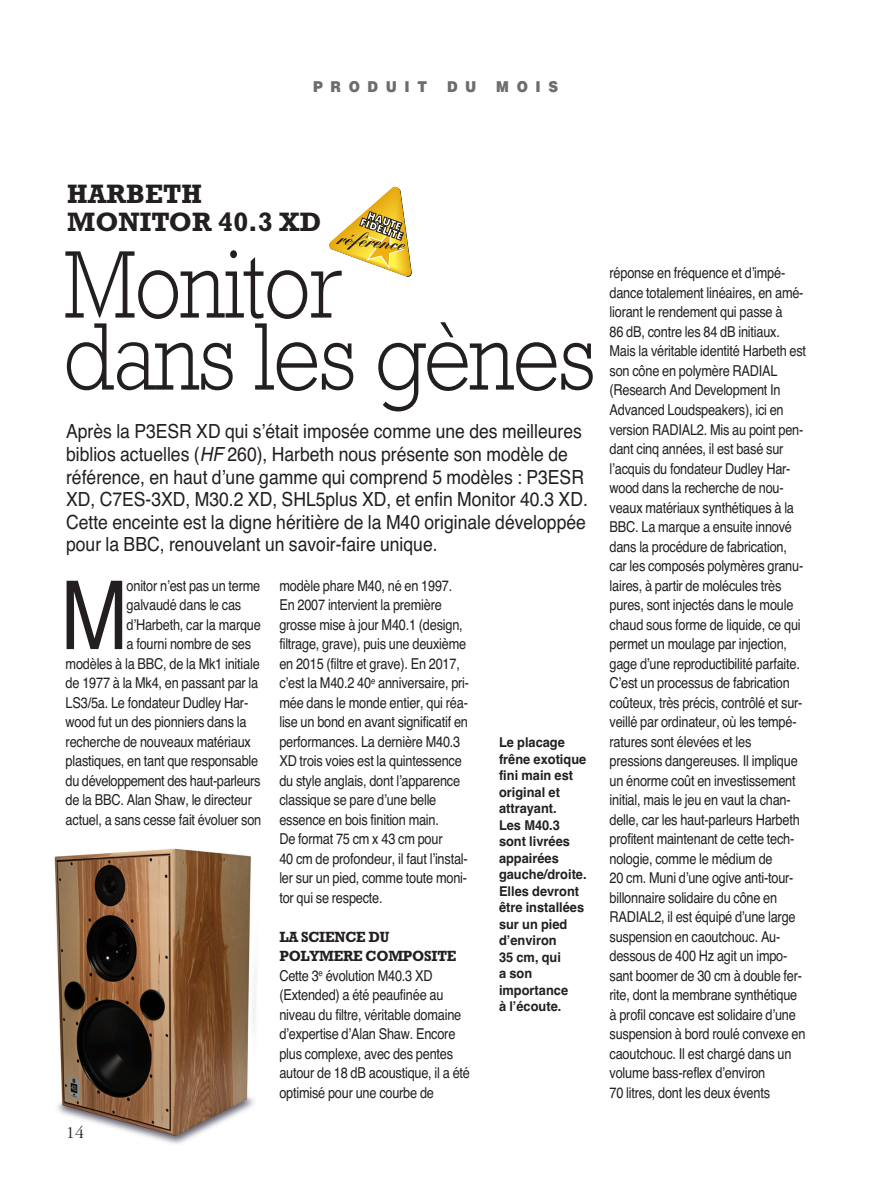
<style>
.page{position:relative;width:893px;height:1191px;background:#fff}
.page>*{position:absolute;margin:0;border:0;box-sizing:border-box;transform-origin:0 0}
.t1{font:300 97.5px/72px "Rockwell";letter-spacing:-.015em;color:#231f20;scale:.87 1}
.t2{font:95.25px "Helvetica";color:#231f20;scale:.85 1}
.t3{font:700 27px/28.5px "Rockwell";color:#231f20}
.t4{font:19.5px/22.5px "Helvetica";color:#231f20;scale:.9 1}
.t5{font:18px "Garamond Three";color:#231f20}
.t6{font:15px/19.5px "Helvetica";letter-spacing:-.015em;color:#231f20;scale:.85 1}
.t7{font:700 15px/19.5px "Rockwell";letter-spacing:-.015em;color:#231f20;scale:.95 1}
.t8{font:900 15px "Helvetica";letter-spacing:.565em;color:#6c6d70;scale:.9 1}
.t9{font:700 13.5px/16.5px "Helvetica";color:#231f20;scale:.95 1}
.s1{font-style:italic}
</style>
<div class="page">
<img style="left:54px;top:848px;width:202px;height:296px">
<svg style="left:329px;top:186px;width:83px;height:91px"></svg>
<p class="t8" style="left:313px;top:78px;width:128px">PRODUIT</p>
<p class="t8" style="left:447px;top:78px;width:34px">D U</p>
<p class="t8" style="left:496px;top:78px;width:70px">MOIS</p>
<h3 class="t3" style="left:67px;top:182px;width:255px">HARBETH<br>MONITOR 40.3 XD</h3>
<h1 class="t1" style="left:64px;top:259px;width:613px">Monitor<br>dans les gènes</h1>
<p class="t4" style="left:66px;top:420px;width:581px">Après la P3ESR XD qui s’était imposée comme une des meilleures biblios actuelles (<span class="s1">HF</span> 260), Harbeth nous présente son modèle de référence, en haut d’une gamme qui comprend 5 modèles : P3ESR XD, C7ES-3XD, M30.2 XD, SHL5plus XD, et enfin Monitor 40.3 XD.<br>Cette enceinte est la digne héritière de la M40 originale développée pour la BBC, renouvelant un savoir-faire unique.</p>
<h2 class="t2" style="left:61px;top:560px;width:81px">M</h2>
<p class="t6" style="left:127px;top:575px;width:159px">onitor n’est pas un terme</p>
<p class="t6" style="left:279px;top:575px;width:225px">modèle phare M40, né en 1997.<br>En 2007 intervient la première grosse mise à jour M40.1 (design, filtrage, grave), puis une deuxième en 2015 (filtre et grave). En 2017, c’est la M40.2 40<sup>e</sup> anniversaire, pri&shy;mée dans le monde entier, qui réa&shy;lise un bond en avant significatif en performances. La dernière M40.3<br>XD trois voies est la quintessence du style anglais, dont l’apparence classique se pare d’une belle essence en bois finition main.<br>De format 75 cm x 43 cm pour<br>40 cm de profondeur, il faut l’instal&shy;ler sur un pied, comme toute moni&shy;tor qui se respecte.</p>
<p class="t7" style="left:279px;top:928px;width:188px">LA SCIENCE DU<br>POLYMERE COMPOSITE</p>
<p class="t6" style="left:279px;top:965px;width:226px">Cette 3<sup>e</sup> évolution M40.3 XD (Extended) a été peaufinée au niveau du filtre, véritable domaine d’expertise d’Alan Shaw. Encore plus complexe, avec des pentes autour de 18 dB acoustique, il a été optimisé pour une courbe de</p>
<p class="t6" style="left:127px;top:595px;width:136px">galvaudé dans le cas</p>
<p class="t6" style="left:127px;top:614px;width:160px">d’Harbeth, car la marque</p>
<p class="t6" style="left:127px;top:634px;width:148px">a fourni nombre de ses</p>
<p class="t6" style="left:66px;top:653px;width:230px">modèles à la BBC, de la Mk1 initiale</p>
<p class="t6" style="left:66px;top:673px;width:228px">de 1977 à la Mk4, en passant par la</p>
<p class="t6" style="left:66px;top:692px;width:216px">LS3/5a. Le fondateur Dudley Har-</p>
<p class="t6" style="left:66px;top:712px;width:214px">wood fut un des pionniers dans la</p>
<p class="t6" style="left:66px;top:731px;width:219px">recherche de nouveaux matériaux</p>
<p class="t6" style="left:66px;top:751px;width:228px">plastiques, en tant que responsable</p>
<p class="t6" style="left:66px;top:770px;width:231px">du développement des haut-parleurs</p>
<p class="t6" style="left:66px;top:790px;width:221px">de la BBC. Alan Shaw, le directeur</p>
<p class="t6" style="left:66px;top:809px;width:232px">actuel, a sans cesse fait évoluer son</p>
<p class="t9" style="left:499px;top:734px;width:94px">Le placage frêne exotique fini main est original et attrayant.<br>Les M40.3 sont livrées appairées gauche/droite.<br>Elles devront être installées sur un pied d’environ<br>35 cm, qui<br>a son importance<br>à l’écoute.</p>
<p class="t5" style="left:66px;top:1126px;width:19px">14</p>
<p class="t6" style="left:610px;top:263px;width:233px">réponse en fréquence et d’impé&shy;dance totalement linéaires, en amé&shy;liorant le rendement qui passe à<br>86 dB, contre les 84 dB initiaux.<br>Mais la véritable identité Harbeth est son cône en polymère RADIAL (Research And Development In Advanced Loudspeakers), ici en version RADIAL2. Mis au point pen&shy;dant cinq années, il est basé sur l’acquis du fondateur Dudley Har&shy;wood dans la recherche de nou&shy;veaux matériaux synthétiques à la BBC. La marque a ensuite innové dans la procédure de fabrication, car les composés polymères granu&shy;laires, à partir de molécules très pures, sont injectés dans le moule chaud sous forme de liquide, ce qui permet un moulage par injection, gage d’une reproductibilité parfaite.<br>C’est un processus de fabrication coûteux, très précis, contrôlé et sur&shy;veillé par ordinateur, où les tempé&shy;ratures sont élevées et les pressions dangereuses. Il implique un énorme coût en investissement initial, mais le jeu en vaut la chan&shy;delle, car les haut-parleurs Harbeth profitent maintenant de cette tech&shy;nologie, comme le médium de<br>20 cm. Muni d’une ogive anti-tour&shy;billonnaire solidaire du cône en RADIAL2, il est équipé d’une large suspension en caoutchouc. Au&shy;dessous de 400 Hz agit un impo&shy;sant boomer de 30 cm à double fer&shy;rite, dont la membrane synthétique à profil concave est solidaire d’une suspension à bord roulé convexe en caoutchouc. Il est chargé dans un volume bass-reflex d’environ<br>70 litres, dont les deux évents</p>
</div>
